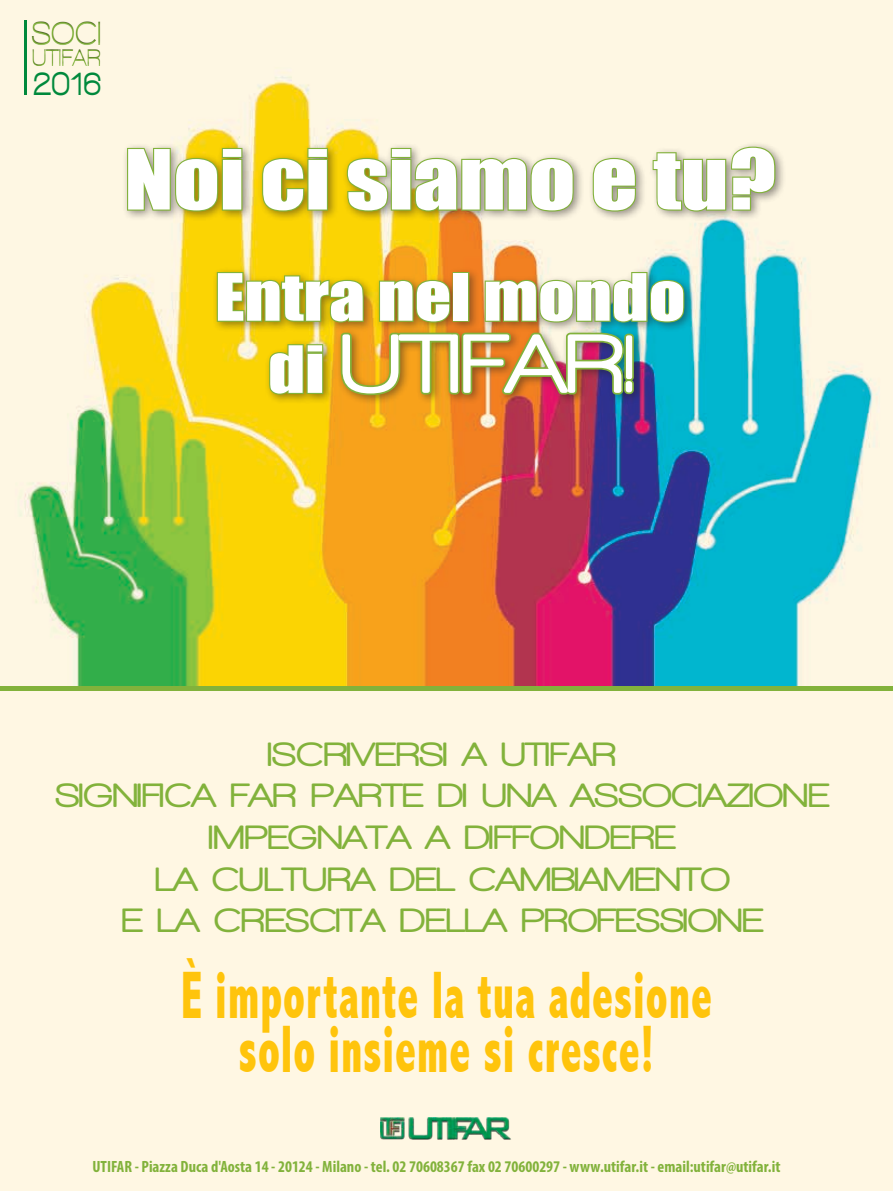
<style>
.page{position:relative;width:893px;height:1191px;background:#fff7e3}
.page>*{position:absolute;margin:0;border:0;box-sizing:border-box;transform-origin:0 0}
.t1{font:86.25px "Walkway Rounded";color:#fff;scale:1.18 1}
.t2{font:76.5px "Impact";color:#fff;scale:1.18 1}
.t3{font:800 condensed 67.2px/53.4px "Abadi";letter-spacing:.02em;color:#ffc40c;text-align:center;scale:.67 1}
.t4{font:60.15px "Impact";color:#fff;scale:1.18 1}
.t5{font:34.65px/41.5px "Walkway Rounded";color:#82b23b;text-align:center;scale:1.2 1}
.t6{font:900 34.5px "Walkway Expand";color:#82b23b;scale:.66 1}
.t7{font:900 34.5px "Walkway Expand";color:#00893c;scale:.69 1}
.t8{font:900 24.75px "Walkway Expand";color:#82b23b;scale:.66 1}
.t9{font:700 condensed 16.35px "Myriad Pro";color:#82b23b}
.s1{font-family:"Impact";font-size:60.15px}
</style>
<div class="page">
<img style="left:19px;top:20px;width:859px;height:666px">
<div style="left:122px;top:141px;width:664px;height:265px;background:#231f20;opacity:.48"></div>
<svg style="left:126px;top:147px;width:118px;height:66px;background:#a7a453"></svg>
<svg style="left:261px;top:147px;width:68px;height:66px;background:#aea52a"></svg>
<svg style="left:345px;top:147px;width:230px;height:66px;background:#afaf78"></svg>
<svg style="left:591px;top:157px;width:46px;height:56px;background:#a8ae89"></svg>
<svg style="left:651px;top:145px;width:126px;height:68px"></svg>
<svg style="left:216px;top:271px;width:149px;height:53px;background:#aaa021"></svg>
<svg style="left:378px;top:278px;width:74px;height:46px;background:#a18524"></svg>
<div style="left:453px;top:272px;width:16px;height:50px;border:2px solid #82b23b"></div>
<img style="left:484px;top:271px;width:202px;height:53px">
<svg style="left:268px;top:343px;width:56px;height:53px;background:#a39e1f"></svg>
<img style="left:339px;top:330px;width:297px;height:73px">
<div style="left:380px;top:1117px;width:131px;height:22px;background:#231f20;opacity:.95"></div>
<img style="left:380px;top:1118px;width:130px;height:20px">
<div style="left:28px;top:23px;width:75px;height:47px;background:#fef7e3"></div>
<div style="left:29px;top:18px;width:75px;height:49px;background:#231f20;opacity:.75"></div>
<hr style="left:25px;top:20px;width:2px;height:75px;background:#00893c">
<div style="left:0;top:686px;width:893px;height:5px;background:#82b23b"></div>
<p class="t6" style="left:31px;top:15px;width:107px">SOCI</p>
<p class="t8" style="left:32px;top:44px;width:106px">UTIFAR</p>
<p class="t7" style="left:33px;top:65px;width:102px">2016</p>
<h2 class="t2" style="left:124px;top:120px;width:554px">Noi ci siamo e tu?</h2>
<h3 class="t4" style="left:215px;top:250px;width:400px">Entra nel mondo</h3>
<h1 class="t1" style="left:268px;top:317px;width:310px"><span class="s1">di</span> UTIFAR!</h1>
<p class="t5" style="left:55px;top:733px;width:646px">ISCRIVERSI A UTIFAR<br>SIGNIFICA FAR PARTE DI UNA ASSOCIAZIONE<br>IMPEGNATA A DIFFONDERE<br>LA CULTURA DEL CAMBIAMENTO<br>E LA CRESCITA DELLA PROFESSIONE</p>
<h3 class="t3" style="left:181px;top:969px;width:794px">È importante la tua adesione solo insieme si cresce!</h3>
<p class="t9" style="left:92px;top:1156px;width:689px">UTIFAR - Piazza Duca d'Aosta 14 - 20124 - Milano - tel. 02 70608367 fax 02 70600297 - www.utifar.it - email:utifar@utifar.it</p>
</div>
